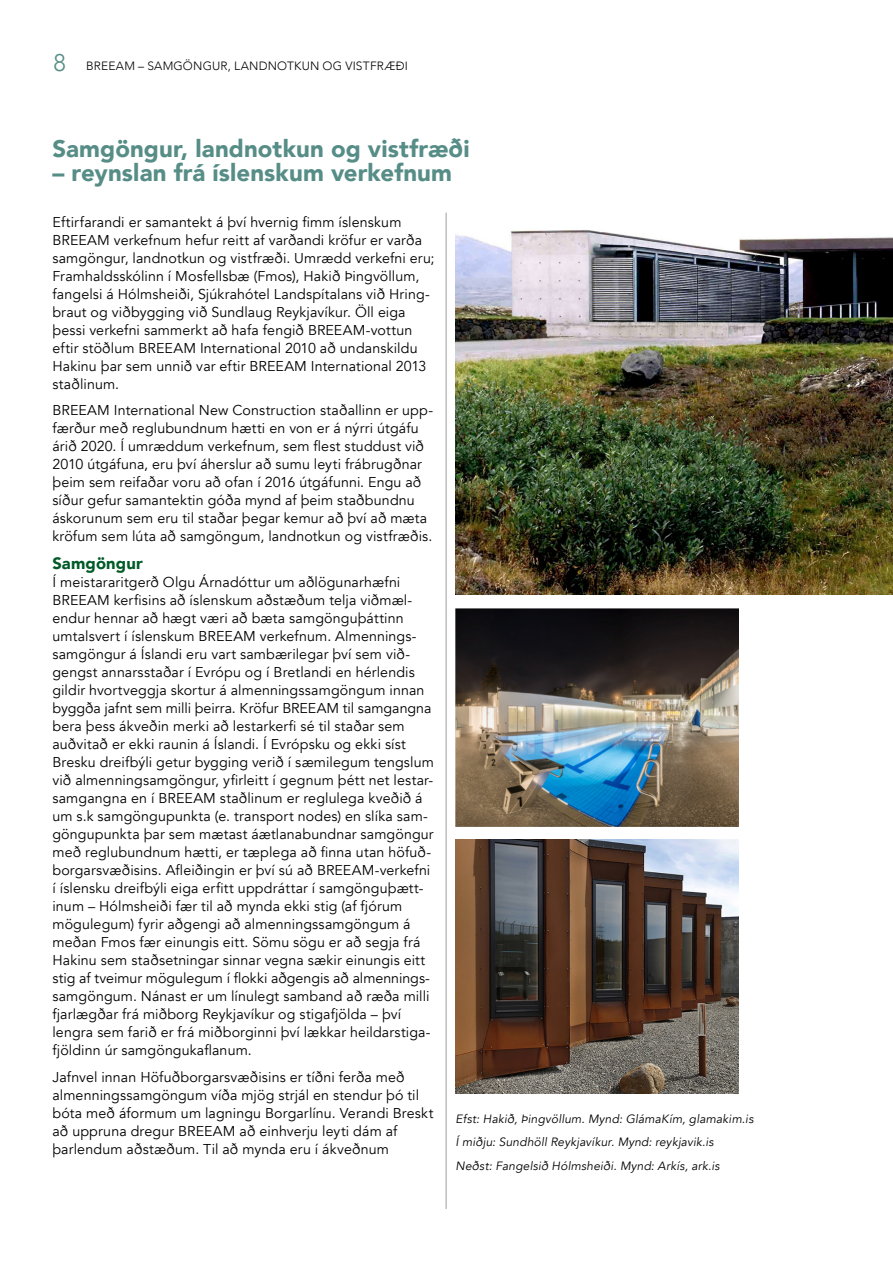
<style>
.page{position:relative;width:893px;height:1263px;background:#fff}
.page>*{position:absolute;margin:0;border:0;box-sizing:border-box;transform-origin:0 0}
.t1{font:900 24px "Avenir";letter-spacing:.005em;color:#568d86}
.t2{font:900 16.5px "Avenir";letter-spacing:.01em;color:#015b28}
.t3{font:14.25px/18px "Avenir";letter-spacing:.01em;color:#000}
.t4{font:italic 12px/23.5px "Avenir";letter-spacing:.015em;color:#000}
.t5{font:300 12px "Avenir";letter-spacing:.015em;color:#000}
.s1{font-size:24px;color:#568d86}
</style>
<div class="page">
<img style="left:455px;top:230px;width:438px;height:365px">
<img style="left:455px;top:840px;width:284px;height:254px">
<img style="left:455px;top:609px;width:284px;height:218px">
<hr style="left:446px;top:213px;width:1px;height:996px;background:#9c9c9d">
<p class="t5" style="left:54px;top:59px;width:356px"><span class="s1">8</span> BREEAM – SAMGÖNGUR, LANDNOTKUN OG VISTFRÆÐI</p>
<h1 class="t1" style="left:52px;top:128px;width:419px">Samgöngur, landnotkun og vistfræði</h1>
<h1 class="t1" style="left:52px;top:152px;width:401px">– reynslan frá íslenskum verkefnum</h1>
<p class="t3" style="left:52px;top:213px;width:384px">Eftirfarandi er samantekt á því hvernig fimm íslenskum BREEAM verkefnum hefur reitt af varðandi kröfur er varða samgöngur, landnotkun og vistfræði. Umrædd verkefni eru; Framhaldsskólinn í Mosfellsbæ (Fmos), Hakið Þingvöllum, fangelsi á Hólmsheiði, Sjúkrahótel Landspítalans við Hring&shy;braut og viðbygging við Sundlaug Reykjavíkur. Öll eiga þessi verkefni sammerkt að hafa fengið BREEAM-vottun eftir stöðlum BREEAM International 2010 að undanskildu Hakinu þar sem unnið var eftir BREEAM International 2013 staðlinum.</p>
<p class="t3" style="left:52px;top:402px;width:382px">BREEAM International New Construction staðallinn er upp&shy;færður með reglubundnum hætti en von er á nýrri útgáfu árið 2020. Í umræddum verkefnum, sem flest studdust við 2010 útgáfuna, eru því áherslur að sumu leyti frábrugðnar þeim sem reifaðar voru að ofan í 2016 útgáfunni. Engu að síður gefur samantektin góða mynd af þeim staðbundnu áskorunum sem eru til staðar þegar kemur að því að mæta kröfum sem lúta að samgöngum, landnotkun og vistfræðis.</p>
<p class="t2" style="left:52px;top:549px;width:92px">Samgöngur</p>
<p class="t3" style="left:52px;top:574px;width:383px">Í meistararitgerð Olgu Árnadóttur um aðlögunarhæfni BREEAM kerfisins að íslenskum aðstæðum telja viðmæl&shy;endur hennar að hægt væri að bæta samgönguþáttinn umtalsvert í íslenskum BREEAM verkefnum. Almennings&shy;samgöngur á Íslandi eru vart sambærilegar því sem við&shy;gengst annarsstaðar í Evrópu og í Bretlandi en hérlendis gildir hvortveggja skortur á almenningssamgöngum innan byggða jafnt sem milli þeirra. Kröfur BREEAM til samgangna bera þess ákveðin merki að lestarkerfi sé til staðar sem auðvitað er ekki raunin á Íslandi. Í Evrópsku og ekki síst Bresku dreifbýli getur bygging verið í sæmilegum tengslum við almenningsamgöngur, yfirleitt í gegnum þétt net lestar&shy;samgangna en í BREEAM staðlinum er reglulega kveðið á um s.k samgöngupunkta (e. transport nodes) en slíka sam&shy;göngupunkta þar sem mætast áætlanabundnar samgöngur með reglubundnum hætti, er tæplega að finna utan höfuð&shy;borgarsvæðisins. Afleiðingin er því sú að BREEAM-verkefni í íslensku dreifbýli eiga erfitt uppdráttar í samgönguþætt&shy;inum – Hólmsheiði fær til að mynda ekki stig (af fjórum mögulegum) fyrir aðgengi að almenningssamgöngum á meðan Fmos fær einungis eitt. Sömu sögu er að segja frá Hakinu sem staðsetningar sinnar vegna sækir einungis eitt stig af tveimur mögulegum í flokki aðgengis að almennings&shy;samgöngum. Nánast er um línulegt samband að ræða milli fjarlægðar frá miðborg Reykjavíkur og stigafjölda – því lengra sem farið er frá miðborginni því lækkar heildarstiga&shy;fjöldinn úr samgöngukaflanum.</p>
<p class="t3" style="left:52px;top:1068px;width:382px">Jafnvel innan Höfuðborgarsvæðisins er tíðni ferða með almenningssamgöngum víða mjög strjál en stendur þó til bóta með áformum um lagningu Borgarlínu. Verandi Breskt að uppruna dregur BREEAM að einhverju leyti dám af þarlendum aðstæðum. Til að mynda eru í ákveðnum</p>
<p class="t4" style="left:455px;top:1107px;width:299px">Efst: Hakið, Þingvöllum. Mynd: GlámaKím, glamakim.is<br>Í miðju: Sundhöll Reykjavíkur. Mynd: reykjavik.is<br>Neðst: Fangelsið Hólmsheiði. Mynd: Arkís, ark.is</p>
</div>
